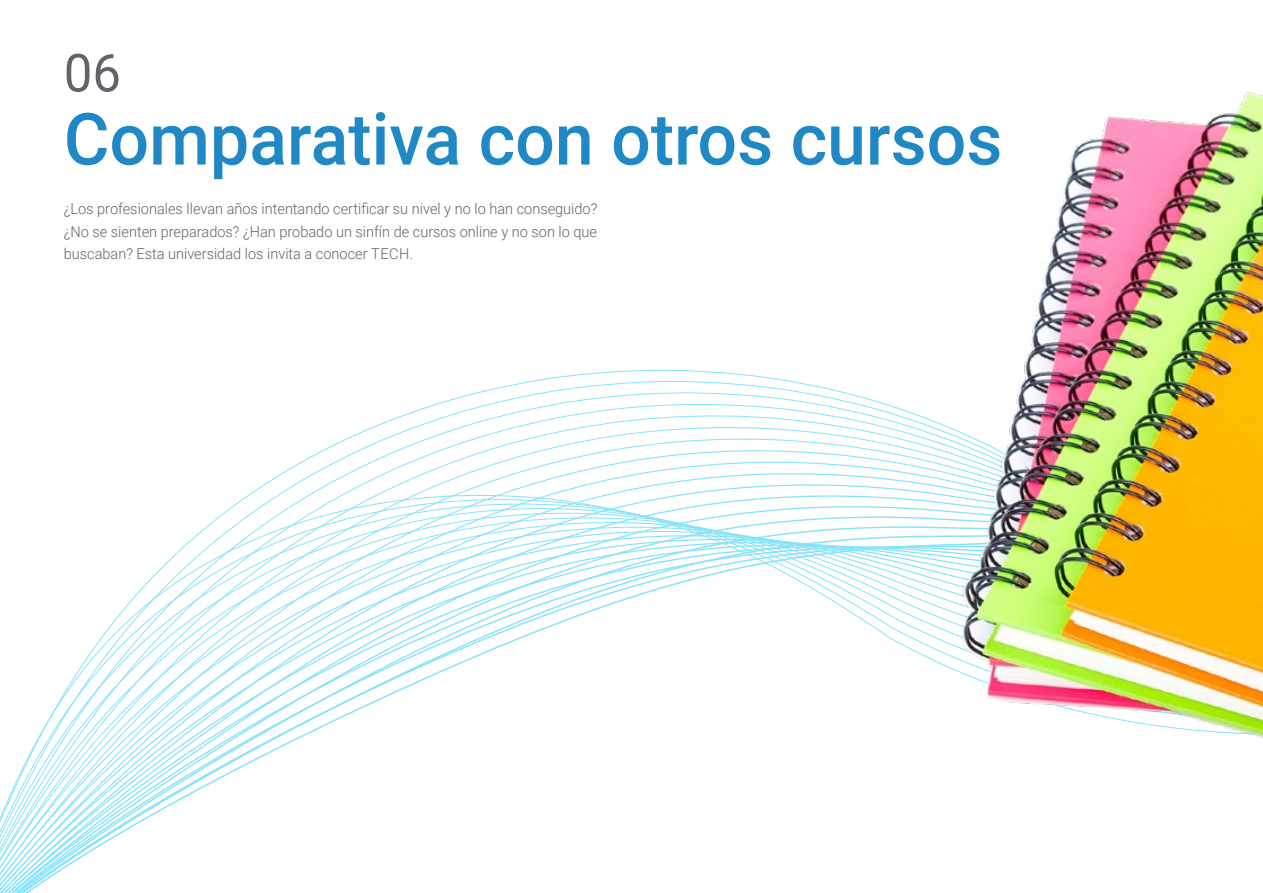
<style>
.page{position:relative;width:1263px;height:893px;background:#fff}
.page>*{position:absolute;margin:0;border:0;box-sizing:border-box;transform-origin:0 0}
.t1{font:500 72px "Roboto";color:#2088c5}
.t2{font:52.5px "Roboto";color:#61646a}
.t3{font:300 15px/22.5px "Roboto";color:#61646a;text-align:justify}
</style>
<div class="page">
<svg style="left:0;top:369px;width:952px;height:524px"></svg>
<img style="left:952px;top:92px;width:311px;height:646px">
<h2 class="t2" style="left:64px;top:36px;width:59px">06</h2>
<h1 class="t1" style="left:64px;top:89px;width:940px">Comparativa con otros cursos</h1>
<p class="t3" style="left:64px;top:197px;width:535px">¿Los profesionales llevan años intentando certificar su nivel y no lo han conseguido? ¿No se sienten preparados? ¿Han probado un sinfín de cursos online y no son lo que buscaban? Esta universidad los invita a conocer TECH.</p>
</div>
